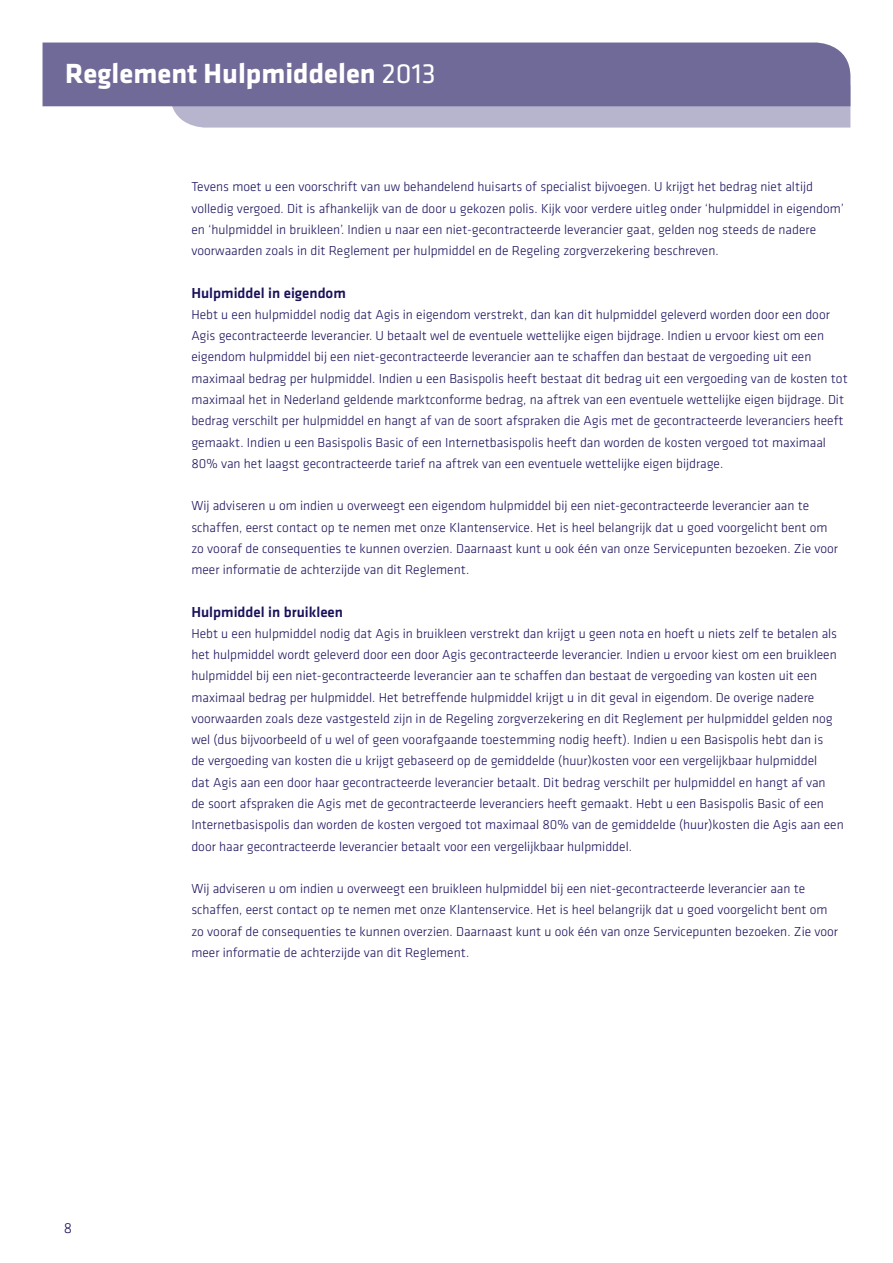
<style>
.page{position:relative;width:893px;height:1263px;background:#fff}
.page>*{position:absolute;margin:0;border:0;box-sizing:border-box;transform-origin:0 0}
.t1{font:700 28.8px "Agis Klavika";color:#fff}
.t2{font:500 15px "Agis Klavika";color:#18105a}
.t3{font:300 15px "Agis Klavika";color:#18105a}
.t4{font:300 13.5px/21.3px "Agis Klavika";color:#18105a}
.s1{font-weight:400}
</style>
<div class="page">
<svg style="left:170px;top:106px;width:680px;height:22px;background:#b8b5ce"></svg>
<div style="left:43px;top:43px;width:807px;height:63px;background:#706a98"></div>
<h1 class="t1" style="left:65px;top:52px;width:372px">Reglement Hulpmiddelen <span class="s1">2013</span></h1>
<p class="t3" style="left:64px;top:1219px;width:10px">8</p>
<p class="t4" style="left:191px;top:176px;width:654px">Tevens moet u een voorschrift van uw behandelend huisarts of specialist bijvoegen. U krijgt het bedrag niet altijd volledig vergoed. Dit is afhankelijk van de door u gekozen polis. Kijk voor verdere uitleg onder ‘hulpmiddel in eigendom’ en ‘hulpmiddel in bruikleen’. Indien u naar een niet-gecontracteerde leverancier gaat, gelden nog steeds de nadere voorwaarden zoals in dit Reglement per hulpmiddel en de Regeling zorgverzekering beschreven.</p>
<p class="t2" style="left:191px;top:283px;width:156px">Hulpmiddel in eigendom</p>
<p class="t4" style="left:191px;top:304px;width:658px">Hebt u een hulpmiddel nodig dat Agis in eigendom verstrekt, dan kan dit hulpmiddel geleverd worden door een door Agis gecontracteerde leverancier. U betaalt wel de eventuele wettelijke eigen bijdrage. Indien u ervoor kiest om een eigendom hulpmiddel bij een niet-gecontracteerde leverancier aan te schaffen dan bestaat de vergoeding uit een maximaal bedrag per hulpmiddel. Indien u een Basispolis heeft bestaat dit bedrag uit een vergoeding van de kosten tot maximaal het in Nederland geldende marktconforme bedrag, na aftrek van een eventuele wettelijke eigen bijdrage. Dit bedrag verschilt per hulpmiddel en hangt af van de soort afspraken die Agis met de gecontracteerde leveranciers heeft gemaakt. Indien u een Basispolis Basic of een Internetbasispolis heeft dan worden de kosten vergoed tot maximaal 80% van het laagst gecontracteerde tarief na aftrek van een eventuele wettelijke eigen bijdrage.</p>
<p class="t4" style="left:191px;top:495px;width:648px">Wij adviseren u om indien u overweegt een eigendom hulpmiddel bij een niet-gecontracteerde leverancier aan te schaffen, eerst contact op te nemen met onze Klantenservice. Het is heel belangrijk dat u goed voorgelicht bent om zo vooraf de consequenties te kunnen overzien. Daarnaast kunt u ook één van onze Servicepunten bezoeken. Zie voor meer informatie de achterzijde van dit Reglement.</p>
<p class="t2" style="left:191px;top:601px;width:153px">Hulpmiddel in bruikleen</p>
<p class="t4" style="left:191px;top:623px;width:654px">Hebt u een hulpmiddel nodig dat Agis in bruikleen verstrekt dan krijgt u geen nota en hoeft u niets zelf te betalen als het hulpmiddel wordt geleverd door een door Agis gecontracteerde leverancier. Indien u ervoor kiest om een bruikleen hulpmiddel bij een niet-gecontracteerde leverancier aan te schaffen dan bestaat de vergoeding van kosten uit een maximaal bedrag per hulpmiddel. Het betreffende hulpmiddel krijgt u in dit geval in eigendom. De overige nadere voorwaarden zoals deze vastgesteld zijn in de Regeling zorgverzekering en dit Reglement per hulpmiddel gelden nog wel (dus bijvoorbeeld of u wel of geen voorafgaande toestemming nodig heeft). Indien u een Basispolis hebt dan is<br>de vergoeding van kosten die u krijgt gebaseerd op de gemiddelde (huur)kosten voor een vergelijkbaar hulpmiddel<br>dat Agis aan een door haar gecontracteerde leverancier betaalt. Dit bedrag verschilt per hulpmiddel en hangt af van<br>de soort afspraken die Agis met de gecontracteerde leveranciers heeft gemaakt. Hebt u een Basispolis Basic of een Internetbasispolis dan worden de kosten vergoed tot maximaal 80% van de gemiddelde (huur)kosten die Agis aan een door haar gecontracteerde leverancier betaalt voor een vergelijkbaar hulpmiddel.</p>
<p class="t4" style="left:191px;top:878px;width:648px">Wij adviseren u om indien u overweegt een bruikleen hulpmiddel bij een niet-gecontracteerde leverancier aan te schaffen, eerst contact op te nemen met onze Klantenservice. Het is heel belangrijk dat u goed voorgelicht bent om zo vooraf de consequenties te kunnen overzien. Daarnaast kunt u ook één van onze Servicepunten bezoeken. Zie voor meer informatie de achterzijde van dit Reglement.</p>
</div>
